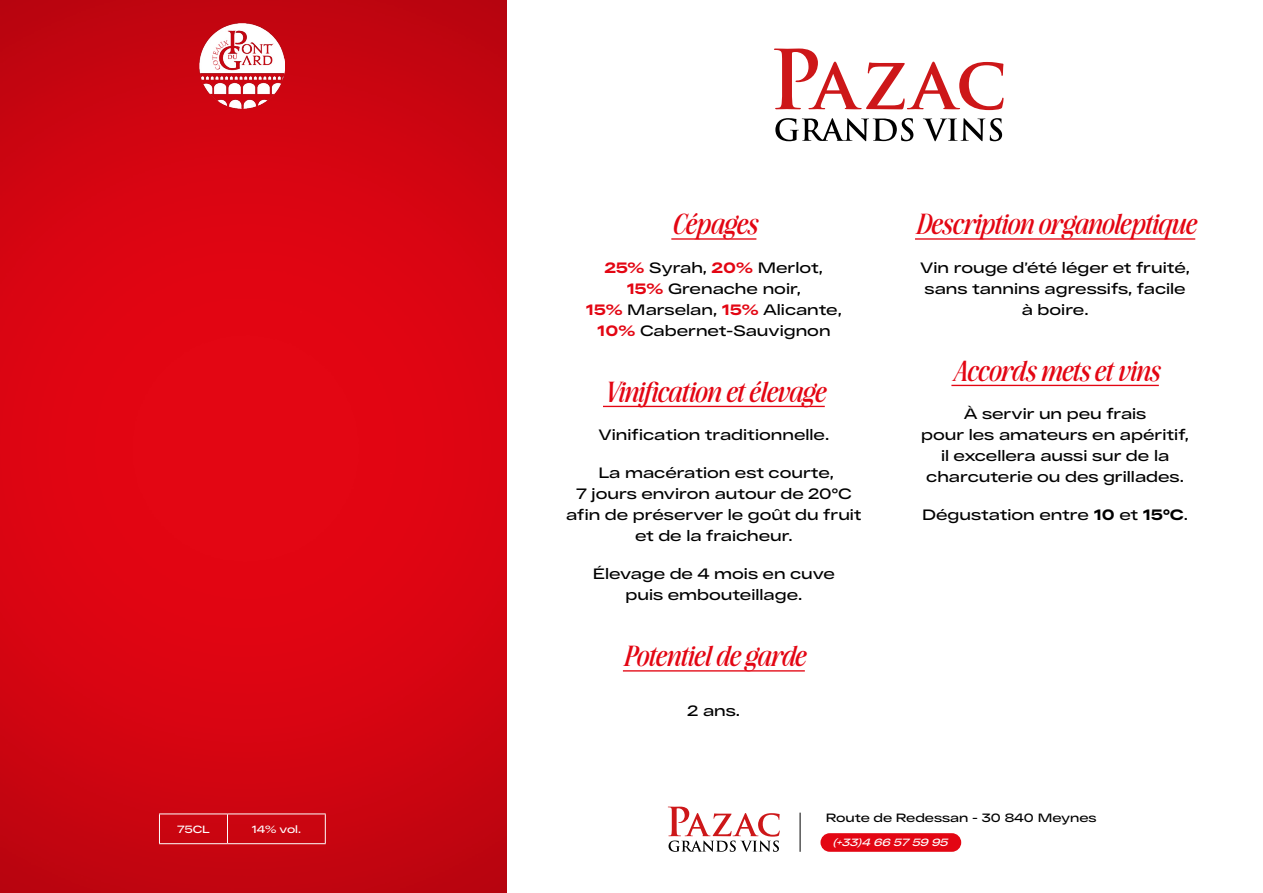
<style>
.page{position:relative;width:1263px;height:893px;background:#fff}
.page>*{position:absolute;margin:0;border:0;box-sizing:border-box;transform-origin:0 0}
.t1{font:27px "Awesome Serif Italic Sm";color:#e30613}
.t2{font:600 15px/21px "RF Dewi Expanded";color:#000;text-align:center}
.t3{font:600 12px "RF Dewi Expanded";color:#000}
.t4{font:italic 600 10.5px "RF Dewi Expanded";color:#fff}
.t5{font:600 10.5px "RF Dewi Expanded";color:#fff}
.s1{font-weight:800;color:#e30613}
.s2{font-weight:800}
</style>
<div class="page">
<svg style="left:775px;top:118px;width:138px;height:23px"></svg>
<svg style="left:923px;top:118px;width:79px;height:23px"></svg>
<svg style="left:774px;top:49px;width:229px;height:61px"></svg>
<img style="left:0;top:0;width:506px;height:893px">
<hr style="left:159px;top:813px;width:68px;height:1px;background:#fff">
<svg style="left:159px;top:814px;width:1px;height:29px"></svg>
<hr style="left:227px;top:813px;width:99px;height:1px;background:#fff">
<svg style="left:227px;top:814px;width:1px;height:29px"></svg>
<svg style="left:325px;top:814px;width:1px;height:29px"></svg>
<hr style="left:159px;top:843px;width:68px;height:1px;background:#fff">
<hr style="left:227px;top:843px;width:99px;height:1px;background:#fff">
<svg style="left:668px;top:807px;width:112px;height:45px"></svg>
<div style="left:820px;top:833px;width:141px;height:19px;background:#e30613;border-radius:9px"></div>
<hr style="left:800px;top:813px;width:1px;height:39px;background:#000">
<hr style="left:671px;top:238px;width:85px;height:2px;background:#e30613">
<hr style="left:603px;top:406px;width:222px;height:1px;background:#e30613">
<hr style="left:623px;top:670px;width:182px;height:2px;background:#e30613">
<hr style="left:915px;top:238px;width:280px;height:2px;background:#e30613">
<hr style="left:951px;top:385px;width:208px;height:1px;background:#e30613">
<img style="left:200px;top:23px;width:85px;height:85px">
<svg style="left:638px;top:405px;width:44px;height:1px"></svg>
<svg style="left:789px;top:405px;width:36px;height:2px"></svg>
<svg style="left:716px;top:670px;width:89px;height:2px"></svg>
<svg style="left:953px;top:238px;width:43px;height:2px"></svg>
<svg style="left:1050px;top:238px;width:39px;height:2px"></svg>
<svg style="left:1120px;top:238px;width:26px;height:2px"></svg>
<svg style="left:673px;top:238px;width:84px;height:2px"></svg>
<p class="t5" style="left:177px;top:823px;width:34px">75CL</p>
<p class="t5" style="left:252px;top:823px;width:51px">14% vol.</p>
<p class="t2" style="left:586px;top:257px;width:258px"><span class="s1">25%</span> Syrah, <span class="s1">20%</span> Merlot,<br><span class="s1">15%</span> Grenache noir,<br><span class="s1">15%</span> Marselan, <span class="s1">15%</span> Alicante,<br><span class="s1">10%</span> Cabernet-Sauvignon</p>
<h1 class="t1" style="left:622px;top:375px;width:167px">■ ▼□■ ▼ ●❖</h1>
<p class="t2" style="left:598px;top:424px;width:232px">Vinification traditionnelle.</p>
<p class="t2" style="left:566px;top:462px;width:297px">La macération est courte,<br>7 jours environ autour de 20°C afin de préserver le goût du fruit et de la fraicheur.</p>
<p class="t2" style="left:593px;top:563px;width:244px">Élevage de 4 mois en cuve puis embouteillage.</p>
<h1 class="t1" style="left:635px;top:640px;width:77px">□▼ ■▼ ●</h1>
<p class="t2" style="left:687px;top:700px;width:54px">2 ans.</p>
<h1 class="t1" style="left:941px;top:208px;width:110px">▲ ▼□■ □</h1>
<h1 class="t1" style="left:1086px;top:208px;width:100px">■□● ▼ ❑◆</h1>
<p class="t2" style="left:920px;top:257px;width:271px">Vin rouge d’été léger et fruité, sans tannins agressifs, facile à boire.</p>
<h1 class="t1" style="left:1070px;top:354px;width:90px">▼▲ ▼ ❖ ■▲</h1>
<p class="t2" style="left:921px;top:403px;width:269px">À servir un peu frais<br>pour les amateurs en apéritif, il excellera aussi sur de la charcuterie ou des grillades.</p>
<p class="t2" style="left:922px;top:504px;width:267px">Dégustation entre <span class="s2">10</span> et <span class="s2">15°C</span>.</p>
<p class="t3" style="left:826px;top:811px;width:272px">Route de Redessan - 30 840 Meynes</p>
<p class="t4" style="left:832px;top:836px;width:120px">(+33)4 66 57 59 95</p>
</div>
